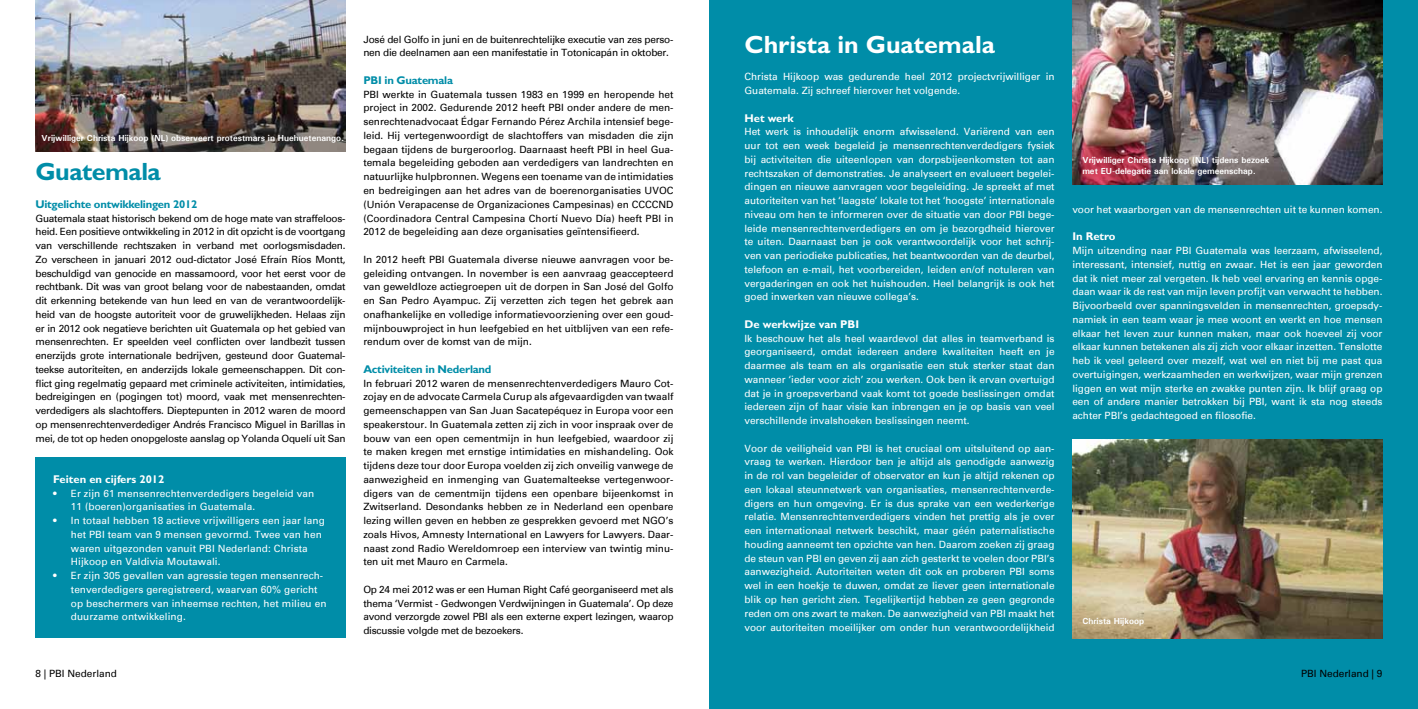
<style>
.page{position:relative;width:1418px;height:709px;background:#fff}
.page>*{position:absolute;margin:0;border:0;box-sizing:border-box;transform-origin:0 0}
.t1{font:700 25px "Gill Sans";color:#fff}
.t2{font:700 25px "Gill Sans";color:#008da8}
.t3{font:700 11.25px "Gill Sans";letter-spacing:-.02em;color:#008da8}
.t4{font:700 11.25px "Gill Sans";color:#fff}
.t5{font:10px/13.8px "Univers";letter-spacing:.01em;color:#fff}
.t6{font:10px/13.8px "Univers";letter-spacing:-.02em;color:#000;text-align:justify}
.t7{font:10px "Univers";color:#000}
.t8{font:700 8.75px/11.2px "Univers";color:#fff}
</style>
<div class="page">
<div style="left:709px;top:0;width:708px;height:709px;background:#008da8"></div>
<div style="left:35px;top:457px;width:310px;height:181px;background:#008da8"></div>
<img style="left:35px;top:0;width:310px;height:151px">
<img style="left:1072px;top:0;width:310px;height:184px">
<img style="left:1072px;top:439px;width:310px;height:199px">
<p class="t8" style="left:42px;top:132px;width:304px">Vrijwilliger Christa Hijkoop (NL) observeert protestmars in Huehuetenango.</p>
<h1 class="t2" style="left:35px;top:157px;width:127px">Guatemala</h1>
<p class="t3" style="left:35px;top:197px;width:163px">Uitgelichte ontwikkelingen 2012</p>
<p class="t6" style="left:35px;top:211px;width:312px">Guatemala staat historisch bekend om de hoge mate van straffeloos&shy;heid. Een positieve ontwikkeling in 2012 in dit opzicht is de voortgang van verschillende rechtszaken in verband met oorlogsmisdaden.<br>Zo verscheen in januari 2012 oud-dictator José Efraín Ríos Montt, beschuldigd van genocide en massamoord, voor het eerst voor de rechtbank. Dit was van groot belang voor de nabestaanden, omdat dit erkenning betekende van hun leed en van de verantwoordelijk&shy;heid van de hoogste autoriteit voor de gruwelijkheden. Helaas zijn er in 2012 ook negatieve berichten uit Guatemala op het gebied van mensenrechten. Er speelden veel conflicten over landbezit tussen enerzijds grote internationale bedrijven, gesteund door Guatemal&shy;teekse autoriteiten, en anderzijds lokale gemeenschappen. Dit con&shy;flict ging regelmatig gepaard met criminele activiteiten, intimidaties, bedreigingen en (pogingen tot) moord, vaak met mensenrechten&shy;verdedigers als slachtoffers. Dieptepunten in 2012 waren de moord op mensenrechtenverdediger Andrés Francisco Miguel in Barillas in mei, de tot op heden onopgeloste aanslag op Yolanda Oquelí uit San</p>
<p class="t4" style="left:53px;top:472px;width:113px">Feiten en cijfers 2012</p>
<p class="t5" style="left:71px;top:486px;width:245px;text-indent:-18px">• Er zijn 61 mensenrechtenverdedigers begeleid van<br>11 (boeren)organisaties in Guatemala.</p>
<p class="t5" style="left:71px;top:514px;width:255px;text-indent:-18px">• In totaal hebben 18 actieve vrijwilligers een jaar lang het PBI team van 9 mensen gevormd. Twee van hen waren uitgezonden vanuit PBI Nederland: Christa Hijkoop en Valdivia Moutawali.</p>
<p class="t5" style="left:71px;top:569px;width:257px;text-indent:-18px">• Er zijn 305 gevallen van agressie tegen mensenrech&shy;tenverdedigers geregistreerd, waarvan 60% gericht op beschermers van inheemse rechten, het milieu en duurzame ontwikkeling.</p>
<p class="t6" style="left:363px;top:32px;width:312px">José del Golfo in juni en de buitenrechtelijke executie van zes perso&shy;nen die deelnamen aan een manifestatie in Totonicapán in oktober.</p>
<p class="t3" style="left:363px;top:73px;width:91px">PBI in Guatemala</p>
<p class="t6" style="left:363px;top:87px;width:312px">PBI werkte in Guatemala tussen 1983 en 1999 en heropende het project in 2002. Gedurende 2012 heeft PBI onder andere de men&shy;senrechtenadvocaat Édgar Fernando Pérez Archila intensief bege&shy;leid. Hij vertegenwoordigt de slachtoffers van misdaden die zijn begaan tijdens de burgeroorlog. Daarnaast heeft PBI in heel Gua&shy;temala begeleiding geboden aan verdedigers van landrechten en natuurlijke hulpbronnen. Wegens een toename van de intimidaties en bedreigingen aan het adres van de boerenorganisaties UVOC (Unión Verapacense de Organizaciones Campesinas) en CCCCND (Coordinadora Central Campesina Chortí Nuevo Día) heeft PBI in 2012 de begeleiding aan deze organisaties geïntensifieerd.</p>
<p class="t6" style="left:363px;top:252px;width:312px">In 2012 heeft PBI Guatemala diverse nieuwe aanvragen voor be&shy;geleiding ontvangen. In november is een aanvraag geaccepteerd van geweldloze actiegroepen uit de dorpen in San José del Golfo en San Pedro Ayampuc. Zij verzetten zich tegen het gebrek aan onafhankelijke en volledige informatievoorziening over een goud&shy;mijnbouwproject in hun leefgebied en het uitblijven van een refe&shy;rendum over de komst van de mijn.</p>
<p class="t3" style="left:363px;top:362px;width:130px">Activiteiten in Nederland</p>
<p class="t6" style="left:363px;top:376px;width:312px">In februari 2012 waren de mensenrechtenverdedigers Mauro Cot&shy;zojay en de advocate Carmela Curup als afgevaardigden van twaalf gemeenschappen van San Juan Sacatepéquez in Europa voor een speakerstour. In Guatemala zetten zij zich in voor inspraak over de bouw van een open cementmijn in hun leefgebied, waardoor zij te maken kregen met ernstige intimidaties en mishandeling. Ook tijdens deze tour door Europa voelden zij zich onveilig vanwege de aanwezigheid en inmenging van Guatemalteekse vertegenwoor&shy;digers van de cementmijn tijdens een openbare bijeenkomst in Zwitserland. Desondanks hebben ze in Nederland een openbare lezing willen geven en hebben ze gesprekken gevoerd met NGO’s zoals Hivos, Amnesty International en Lawyers for Lawyers. Daar&shy;naast zond Radio Wereldomroep een interview van twintig minu&shy;ten uit met Mauro en Carmela.</p>
<p class="t6" style="left:363px;top:582px;width:312px">Op 24 mei 2012 was er een Human Right Café georganiseerd met als thema ‘Vermist - Gedwongen Verdwijningen in Guatemala’. Op deze avond verzorgde zowel PBI als een externe expert lezingen, waarop discussie volgde met de bezoekers.</p>
<h1 class="t1" style="left:744px;top:29px;width:252px">Christa in Guatemala</h1>
<p class="t5" style="left:744px;top:70px;width:312px">Christa Hijkoop was gedurende heel 2012 projectvrijwilliger in<br>Guatemala. Zij schreef hierover het volgende.</p>
<p class="t4" style="left:744px;top:111px;width:51px">Het werk</p>
<p class="t5" style="left:744px;top:125px;width:312px;text-align:justify">Het werk is inhoudelijk enorm afwisselend. Variërend van een uur tot een week begeleid je mensenrechtenverdedigers fysiek bij activiteiten die uiteenlopen van dorpsbijeenkomsten tot aan rechtszaken of demonstraties. Je analyseert en evalueert begelei&shy;dingen en nieuwe aanvragen voor begeleiding. Je spreekt af met autoriteiten van het ‘laagste’ lokale tot het ‘hoogste’ internationale niveau om hen te informeren over de situatie van door PBI bege&shy;leide mensenrechtenverdedigers en om je bezorgdheid hierover te uiten. Daarnaast ben je ook verantwoordelijk voor het schrij&shy;ven van periodieke publicaties, het beantwoorden van de deurbel, telefoon en e-mail, het voorbereiden, leiden en/of notuleren van vergaderingen en ook het huishouden. Heel belangrijk is ook het goed inwerken van nieuwe collega’s.</p>
<p class="t4" style="left:744px;top:317px;width:116px">De werkwijze van PBI</p>
<p class="t5" style="left:744px;top:331px;width:312px;text-align:justify">Ik beschouw het als heel waardevol dat alles in teamverband is georganiseerd, omdat iedereen andere kwaliteiten heeft en je daarmee als team en als organisatie een stuk sterker staat dan wanneer ‘ieder voor zich’ zou werken. Ook ben ik ervan overtuigd dat je in groepsverband vaak komt tot goede beslissingen omdat iedereen zijn of haar visie kan inbrengen en je op basis van veel verschillende invalshoeken beslissingen neemt.</p>
<p class="t5" style="left:744px;top:441px;width:312px;text-align:justify">Voor de veiligheid van PBI is het cruciaal om uitsluitend op aan&shy;vraag te werken. Hierdoor ben je altijd als genodigde aanwezig in de rol van begeleider of observator en kun je altijd rekenen op een lokaal steunnetwerk van organisaties, mensenrechtenverde&shy;digers en hun omgeving. Er is dus sprake van een wederkerige relatie. Mensenrechtenverdedigers vinden het prettig als je over een internationaal netwerk beschikt, maar géén paternalistische houding aanneemt ten opzichte van hen. Daarom zoeken zij graag de steun van PBI en geven zij aan zich gesterkt te voelen door PBI’s aanwezigheid. Autoriteiten weten dit ook en proberen PBI soms wel in een hoekje te duwen, omdat ze liever geen internationale blik op hen gericht zien. Tegelijkertijd hebben ze geen gegronde reden om ons zwart te maken. De aanwezigheid van PBI maakt het voor autoriteiten moeilijker om onder hun verantwoordelijkheid</p>
<p class="t8" style="left:1082px;top:154px;width:189px">Vrijwilliger Christa Hijkoop (NL) tijdens bezoek met EU-delegatie aan lokale gemeenschap.</p>
<p class="t5" style="left:1072px;top:202px;width:312px">voor het waarborgen van de mensenrechten uit te kunnen komen.</p>
<p class="t4" style="left:1072px;top:230px;width:45px">In Retro</p>
<p class="t5" style="left:1072px;top:244px;width:312px;text-align:justify">Mijn uitzending naar PBI Guatemala was leerzaam, afwisselend, interessant, intensief, nuttig en zwaar. Het is een jaar geworden dat ik niet meer zal vergeten. Ik heb veel ervaring en kennis opge&shy;daan waar ik de rest van mijn leven profijt van verwacht te hebben.<br>Bijvoorbeeld over spanningsvelden in mensenrechten, groepsdy&shy;namiek in een team waar je mee woont en werkt en hoe mensen elkaar het leven zuur kunnen maken, maar ook hoeveel zij voor elkaar kunnen betekenen als zij zich voor elkaar inzetten. Tenslotte heb ik veel geleerd over mezelf, wat wel en niet bij me past qua overtuigingen, werkzaamheden en werkwijzen, waar mijn grenzen liggen en wat mijn sterke en zwakke punten zijn. Ik blijf graag op een of andere manier betrokken bij PBI, want ik sta nog steeds achter PBI’s gedachtegoed en filosofie.</p>
<p class="t8" style="left:1082px;top:615px;width:63px">Christa Hijkoop</p>
<p class="t7" style="left:35px;top:667px;width:83px">8 | PBI Nederland</p>
<p class="t7" style="left:1300px;top:667px;width:83px">PBI Nederland | 9</p>
</div>
